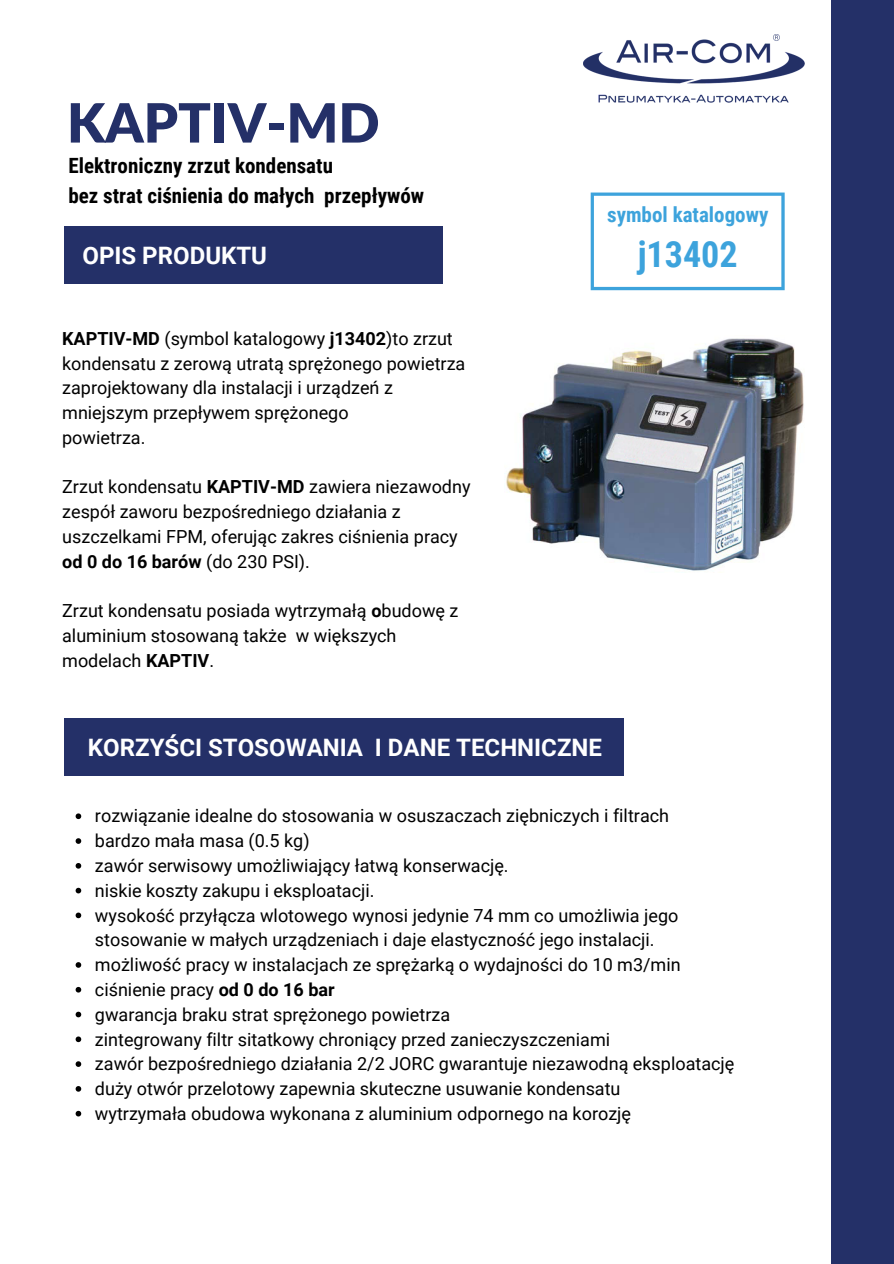
<style>
.page{position:relative;width:894px;height:1264px;background:#fff}
.page>*{position:absolute;margin:0;border:0;box-sizing:border-box;transform-origin:0 0}
.t1{font:900 54px "Lato";color:#243068}
.t2{font:700 36px "Roboto Condensed";color:#3da3dc}
.t3{font:700 24px "Roboto";color:#fff}
.t4{font:700 21px/29.2px "Roboto Condensed";color:#000}
.t5{font:700 21px "Roboto Condensed";color:#3da3dc}
.t6{font:18px/24.8px "Roboto";color:#000}
.s1{font-weight:700}
</style>
<div class="page">
<div style="left:830px;top:0;width:63px;height:1263px;background:#243068"></div>
<img style="left:583px;top:34px;width:221px;height:69px">
<div style="left:64px;top:227px;width:379px;height:57px;background:#243068"></div>
<img style="left:506px;top:338px;width:298px;height:233px">
<div style="left:64px;top:719px;width:559px;height:57px;background:#243068"></div>
<svg style="left:76px;top:813px;width:5px;height:6px"></svg>
<svg style="left:76px;top:838px;width:5px;height:5px"></svg>
<svg style="left:76px;top:863px;width:5px;height:5px"></svg>
<svg style="left:76px;top:887px;width:5px;height:6px"></svg>
<svg style="left:76px;top:912px;width:5px;height:6px"></svg>
<svg style="left:76px;top:962px;width:5px;height:5px"></svg>
<svg style="left:76px;top:986px;width:5px;height:6px"></svg>
<svg style="left:76px;top:1011px;width:5px;height:6px"></svg>
<svg style="left:76px;top:1036px;width:5px;height:6px"></svg>
<svg style="left:76px;top:1061px;width:5px;height:5px"></svg>
<svg style="left:76px;top:1086px;width:5px;height:5px"></svg>
<svg style="left:76px;top:1110px;width:5px;height:6px"></svg>
<svg style="left:590px;top:192px;width:194px;height:98px"></svg>
<h1 class="t1" style="left:67px;top:89px;width:314px">KAPTIV-MD</h1>
<p class="t4" style="left:68px;top:151px;width:357px">Elektroniczny zrzut kondensatu<br>bez strat ciśnienia do małych przepływów</p>
<h3 class="t3" style="left:82px;top:241px;width:186px">OPIS PRODUKTU</h3>
<p class="t6" style="left:62px;top:326px;width:404px"><span class="s1">KAPTIV-MD</span> (symbol katalogowy <span class="s1">j13402</span>)to zrzut kondensatu z zerową utratą sprężonego powietrza zaprojektowany dla instalacji i urządzeń z mniejszym przepływem sprężonego<br>powietrza.</p>
<p class="t6" style="left:62px;top:475px;width:410px">Zrzut kondensatu <span class="s1">KAPTIV-MD</span> zawiera niezawodny zespół zaworu bezpośredniego działania z uszczelkami FPM, oferując zakres ciśnienia pracy <span class="s1">od 0 do 16 barów</span> (do 230 PSI).</p>
<p class="t6" style="left:62px;top:599px;width:397px">Zrzut kondensatu posiada wytrzymałą <span class="s1">o</span>budowę z aluminium stosowaną także w większych modelach <span class="s1">KAPTIV</span>.</p>
<p class="t5" style="left:607px;top:203px;width:163px">symbol katalogowy</p>
<h2 class="t2" style="left:637px;top:234px;width:101px">j13402</h2>
<h3 class="t3" style="left:88px;top:733px;width:515px">KORZYŚCI STOSOWANIA I DANE TECHNICZNE</h3>
<p class="t6" style="left:95px;top:804px;width:640px">rozwiązanie idealne do stosowania w osuszaczach ziębniczych i filtrach<br>bardzo mała masa (0.5 kg)<br>zawór serwisowy umożliwiający łatwą konserwację.<br>niskie koszty zakupu i eksploatacji.<br>wysokość przyłącza wlotowego wynosi jedynie 74 mm co umożliwia jego stosowanie w małych urządzeniach i daje elastyczność jego instalacji. możliwość pracy w instalacjach ze sprężarką o wydajności do 10 m3/min ciśnienie pracy <span class="s1">od 0 do 16 bar<br></span>gwarancja braku strat sprężonego powietrza<br>zintegrowany filtr sitatkowy chroniący przed zanieczyszczeniami<br>zawór bezpośredniego działania 2/2 JORC gwarantuje niezawodną eksploatację duży otwór przelotowy zapewnia skuteczne usuwanie kondensatu<br>wytrzymała obudowa wykonana z aluminium odpornego na korozję</p>
</div>
